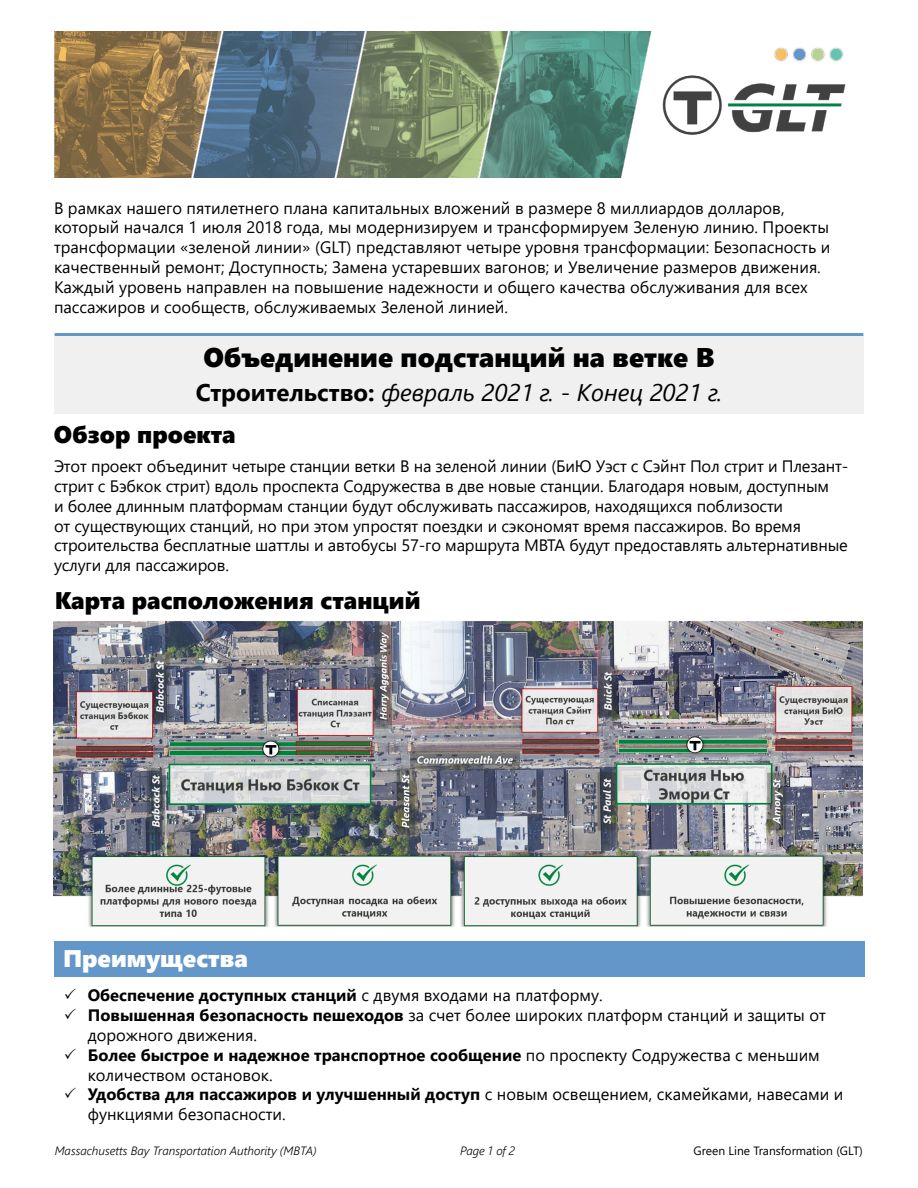
<style>
.page{position:relative;width:918px;height:1188px;background:#fff}
.page>*{position:absolute;margin:0;border:0;box-sizing:border-box;transform-origin:0 0}
.t1{font:27px "Segoe UI Black";color:#000}
.t2{font:italic 24px "Segoe UI";color:#000}
.t3{font:24px "Segoe UI Black";color:#000}
.t4{font:24px "Segoe UI Black";color:#fff}
.t5{font:16.5px/19.8px "Segoe UI";color:#000}
.t6{font:700 16.5px "Segoe UI";color:#000}
.t7{font:italic 300 12px "Segoe UI";color:#000}
.t8{font:12px "Segoe UI";color:#000}
.s1{font-weight:700;font-style:normal}
.s2{font-weight:400}
.s3{font-weight:700}
</style>
<div class="page">
<div style="left:54px;top:941px;width:811px;height:35px;background:#6396c9"></div>
<img style="left:54px;top:32px;width:792px;height:145px">
<div style="left:54px;top:335px;width:810px;height:79px;background:#f0f0f0"></div>
<img style="left:53px;top:621px;width:810px;height:306px">
<hr style="left:55px;top:333px;width:808px;height:3px;background:#6396c9">
<p class="t5" style="left:54px;top:196px;width:778px">В рамках нашего пятилетнего плана капитальных вложений в размере 8 миллиардов долларов, который начался 1 июля 2018 года, мы модернизируем и трансформируем Зеленую линию. Проекты трансформации «зеленой линии» (GLT) представляют четыре уровня трансформации: Безопасность и качественный ремонт; Доступность; Замена устаревших вагонов; и Увеличение размеров движения.<br>Каждый уровень направлен на повышение надежности и общего качества обслуживания для всех пассажиров и сообществ, обслуживаемых Зеленой линией.</p>
<h1 class="t1" style="left:204px;top:338px;width:512px">Объединение подстанций на ветке B</h1>
<h1 class="t2" style="left:196px;top:370px;width:528px"><span class="s1">Строительство:</span> февраль 2021 г. - Конец 2021 г.</h1>
<h2 class="t3" style="left:54px;top:418px;width:183px">Обзор проекта</h2>
<p class="t5" style="left:54px;top:455px;width:796px">Этот проект объединит четыре станции ветки B на зеленой линии (БиЮ Уэст с Сэйнт Пол стрит и Плезант&shy;стрит с Бэбкок стрит) вдоль проспекта Содружества в две новые станции. Благодаря новым, доступным<br>и более длинным платформам станции будут обслуживать пассажиров, находящихся поблизости<br>от существующих станций, но при этом упростят поездки и сэкономят время пассажиров. Во время строительства бесплатные шаттлы и автобусы 57-го маршрута MBTA будут предоставлять альтернативные услуги для пассажиров.</p>
<h2 class="t3" style="left:55px;top:583px;width:367px">Карта расположения станций</h2>
<h2 class="t4" style="left:63px;top:941px;width:186px">Преимущества</h2>
<p class="t6" style="left:64px;top:980px;width:540px">✓ Обеспечение доступных станций <span class="s2">с двумя входами на платформу.</span></p>
<p class="t5" style="left:88px;top:1004px;width:740px;text-indent:-24px">✓ <span class="s3">Повышенная безопасность пешеходов</span> за счет более широких платформ станций и защиты от дорожного движения.</p>
<p class="t5" style="left:88px;top:1044px;width:734px;text-indent:-24px">✓ <span class="s3">Более быстрое и надежное транспортное сообщение</span> по проспекту Содружества с меньшим количеством остановок.</p>
<p class="t5" style="left:88px;top:1083px;width:757px;text-indent:-24px">✓ <span class="s3">Удобства для пассажиров и улучшенный доступ</span> с новым освещением, скамейками, навесами и функциями безопасности.</p>
<p class="t7" style="left:55px;top:1140px;width:263px">Massachusetts Bay Transportation Authority (MBTA)</p>
<p class="t7" style="left:460px;top:1140px;width:56px">Page 1 of 2</p>
<p class="t8" style="left:694px;top:1140px;width:171px">Green Line Transformation (GLT)</p>
</div>
